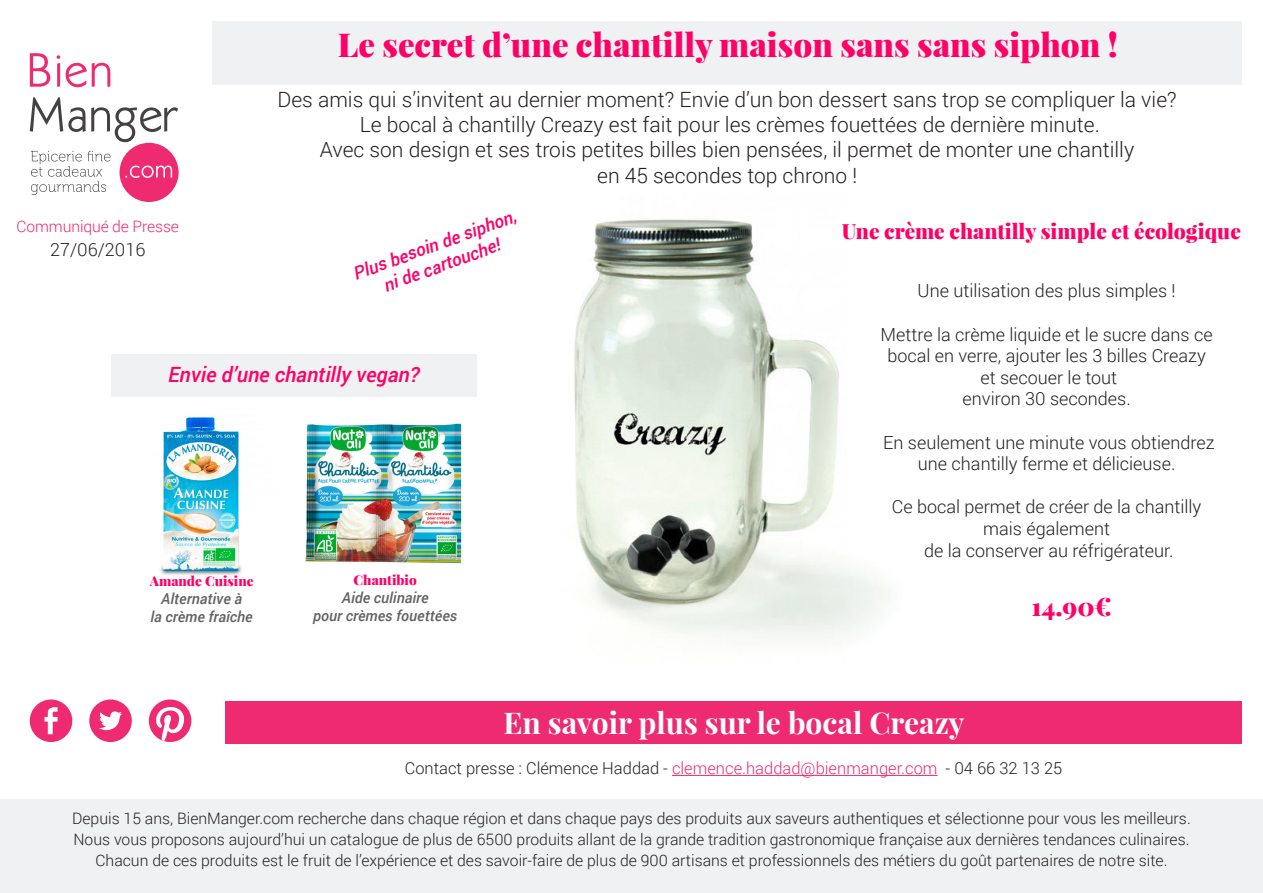
<style>
.page{position:relative;width:1263px;height:893px;background:#fff}
.page>*{position:absolute;margin:0;border:0;box-sizing:border-box;transform-origin:0 0}
.Titres_Gros{font:900 33px "Playfair Display";color:#f06}
.Titres_gros_sur_fond{font:700 30px "Playfair Display";color:#fff}
.Titres_Gros-2{font:900 25.5px "Playfair Display";color:#f06}
.Texte{font:300 21px "Roboto";color:#231f20}
.Titres_Gros-3{font:900 21px "Playfair Display";color:#f06}
.Description_produit{font:italic 500 21px "Roboto";color:#f06}
.Texte-2{font:300 18px/21.6px "Roboto";color:#231f20;text-align:center}
.Description_produit-2{font:italic 500 18px "Roboto";color:#f06}
.t1{font:300 16.5px "Roboto";color:#231f20}
.t2{font:300 15.75px "Roboto";color:#231f20}
.t3{font:300 15.75px "Roboto";letter-spacing:-.01em;color:#ee2a71}
.Prix{font:italic 500 15px "Roboto";color:#636366}
.Titres_Gros-4{font:900 13.5px "Playfair Display";color:#f06}
.s1{color:#ee2a71}
</style>
<div class="page">
<svg style="left:31px;top:151px;width:80px;height:44px"></svg>
<svg style="left:30px;top:53px;width:20px;height:34px"></svg>
<svg style="left:57px;top:55px;width:3px;height:32px"></svg>
<svg style="left:66px;top:63px;width:44px;height:24px"></svg>
<svg style="left:30px;top:97px;width:148px;height:45px"></svg>
<div style="left:120px;top:143px;width:59px;height:59px;background:#ee2a71;border-radius:50%"></div>
<svg style="left:125px;top:166px;width:47px;height:12px"></svg>
<div style="left:213px;top:21px;width:1029px;height:64px;background:#f0f1f2"></div>
<div style="left:0;top:799px;width:1263px;height:94px;background:#f0f1f2"></div>
<hr style="left:672px;top:775px;width:265px;height:1px;background:#ee2a71">
<div style="left:225px;top:702px;width:1017px;height:42px;background:#ee2a71"></div>
<div style="left:30px;top:699px;width:42px;height:43px;background:#ee2a71;border-radius:50%"></div>
<svg style="left:44px;top:707px;width:14px;height:27px"></svg>
<div style="left:89px;top:699px;width:43px;height:43px;background:#ee2a71;border-radius:50%"></div>
<svg style="left:99px;top:711px;width:23px;height:20px"></svg>
<div style="left:149px;top:699px;width:42px;height:43px;background:#ee2a71;border-radius:50%"></div>
<svg style="left:156px;top:705px;width:30px;height:36px"></svg>
<img style="left:455px;top:219px;width:430px;height:420px">
<img style="left:160px;top:403px;width:317px;height:183px">
<div style="left:111px;top:354px;width:366px;height:42px;background:#f0f1f2"></div>
<p class="Titres_Gros" style="left:338px;top:23px;width:782px">Le secret d’une chantilly maison sans sans siphon !</p>
<p class="Texte" style="left:278px;top:85px;width:900px">Des amis qui s’invitent au dernier moment? Envie d’un bon dessert sans trop se compliquer la vie?</p>
<p class="Texte" style="left:360px;top:110px;width:741px">Le bocal à chantilly Creazy est fait pour les crèmes fouettées de dernière minute.</p>
<p class="Texte" style="left:320px;top:135px;width:816px">Avec son design et ses trois petites billes bien pensées, il permet de monter une chantilly</p>
<p class="Texte" style="left:597px;top:161px;width:261px">en 45 secondes top chrono !</p>
<p class="t3" style="left:17px;top:216px;width:164px">Communiqué de Presse</p>
<p class="Texte-2" style="left:50px;top:238px;width:97px">27/06/2016</p>
<p class="Description_produit-2" style="left:350px;top:262px;width:173px;rotate:-20deg">Plus besoin de siphon,</p>
<p class="Description_produit-2" style="left:380px;top:274px;width:124px;rotate:-20deg">ni de cartouche!</p>
<p class="Description_produit" style="left:168px;top:360px;width:253px">Envie d’une chantilly vegan?</p>
<p class="Titres_Gros-4" style="left:150px;top:573px;width:105px">Amande Cuisine</p>
<p class="Prix" style="left:161px;top:588px;width:82px">Alternative à</p>
<p class="Prix" style="left:150px;top:606px;width:104px">la crème fraîche</p>
<p class="Titres_Gros-4" style="left:354px;top:571px;width:65px">Chantibio</p>
<p class="Prix" style="left:342px;top:587px;width:88px">Aide culinaire</p>
<p class="Prix" style="left:313px;top:605px;width:145px">pour crèmes fouettées</p>
<p class="Titres_Gros-3" style="left:842px;top:217px;width:401px">Une crème chantilly simple et écologique</p>
<p class="Texte-2" style="left:918px;top:280px;width:260px">Une utilisation des plus simples !</p>
<p class="Texte-2" style="left:880px;top:323px;width:334px">Mettre la crème liquide et le sucre dans ce bocal en verre, ajouter les 3 billes Creazy</p>
<p class="Texte-2" style="left:980px;top:366px;width:138px">et secouer le tout</p>
<p class="Texte-2" style="left:963px;top:388px;width:169px">environ 30 secondes.</p>
<p class="Texte-2" style="left:883px;top:431px;width:333px">En seulement une minute vous obtiendrez une chantilly ferme et délicieuse.</p>
<p class="Texte-2" style="left:892px;top:496px;width:311px">Ce bocal permet de créer de la chantilly mais également</p>
<p class="Texte-2" style="left:924px;top:539px;width:251px">de la conserver au réfrigérateur.</p>
<p class="Titres_Gros-2" style="left:1031px;top:590px;width:82px">14.90€</p>
<p class="Titres_gros_sur_fond" style="left:503px;top:704px;width:463px">En savoir plus sur le bocal Creazy</p>
<p class="t1" style="left:405px;top:757px;width:659px">Contact presse : Clémence Haddad - <span class="s1">clemence.haddad@bienmanger.com</span> - 04 66 32 13 25</p>
<p class="t2" style="left:72px;top:808px;width:1120px">Depuis 15 ans, BienManger.com recherche dans chaque région et dans chaque pays des produits aux saveurs authentiques et sélectionne pour vous les meilleurs.</p>
<p class="t2" style="left:73px;top:829px;width:1117px">Nous vous proposons aujourd’hui un catalogue de plus de 6500 produits allant de la grande tradition gastronomique française aux dernières tendances culinaires.</p>
<p class="t2" style="left:95px;top:850px;width:1073px">Chacun de ces produits est le fruit de l’expérience et des savoir-faire de plus de 900 artisans et professionnels des métiers du goût partenaires de notre site.</p>
</div>
